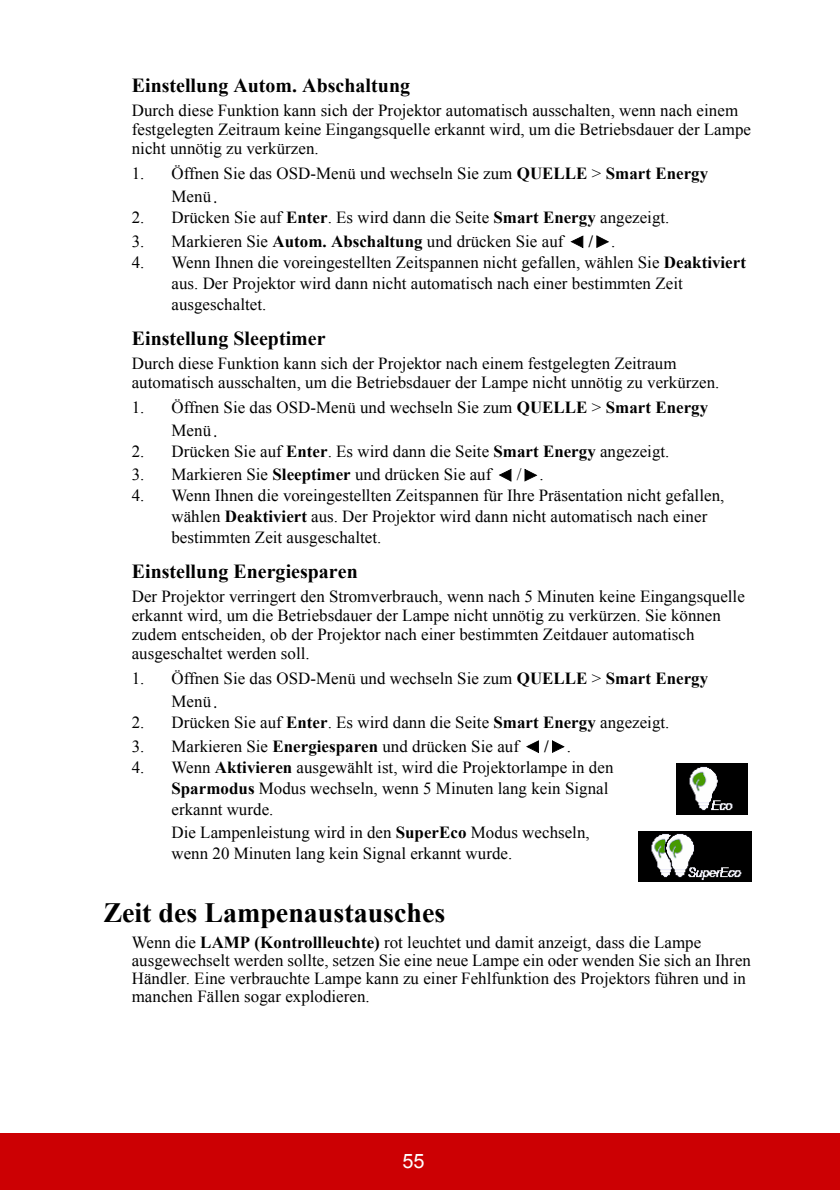
<style>
.page{position:relative;width:840px;height:1190px;background:#fff}
.page>*{position:absolute;margin:0;border:0;box-sizing:border-box;transform-origin:0 0}
.t1{font:700 28px "Times New Roman";color:#000}
.t2{font:700 20px "Times New Roman";letter-spacing:.005em;color:#000}
.t3{font:20px "Arial";color:#fff}
.t4{font:17px/21px "Times New Roman";letter-spacing:.005em;color:#000}
.t5{font:700 17px "Times New Roman";color:#000}
.s1{font-weight:700}
.s2{font-family:"Ming Li U"}
.s3{font-weight:400}
</style>
<div class="page">
<div style="left:0;top:1133px;width:839px;height:57px;background:#cc0003"></div>
<svg style="left:570px;top:235px;width:13px;height:13px"></svg>
<svg style="left:596px;top:235px;width:13px;height:13px"></svg>
<svg style="left:499px;top:469px;width:12px;height:13px"></svg>
<svg style="left:525px;top:469px;width:12px;height:13px"></svg>
<svg style="left:526px;top:740px;width:13px;height:13px"></svg>
<svg style="left:552px;top:740px;width:13px;height:13px"></svg>
<img style="left:677px;top:763px;width:71px;height:51px">
<img style="left:638px;top:832px;width:113px;height:49px">
<p class="t2" style="left:132px;top:74px;width:280px">Einstellung Autom. Abschaltung</p>
<p class="t4" style="left:132px;top:101px;width:621px;line-height:19px">Durch diese Funktion kann sich der Projektor automatisch ausschalten, wenn nach einem festgelegten Zeitraum keine Eingangsquelle erkannt wird, um die Betriebsdauer der Lampe nicht unnötig zu verkürzen.</p>
<p class="t4" style="left:171px;top:162px;width:538px;line-height:23.2px;text-indent:-40px">1. Öffnen Sie das OSD-Menü und wechseln Sie zum <span class="s1">QUELLE</span> &gt; <span class="s1">Smart Energy<br></span>Menü<span class="s2">.</span></p>
<p class="t4" style="left:132px;top:207px;width:539px">2. Drücken Sie auf <span class="s1">Enter</span>. Es wird dann die Seite <span class="s1">Smart Energy</span> angezeigt.</p>
<p class="t4" style="left:132px;top:230px;width:433px">3. Markieren Sie <span class="s1">Autom. Abschaltung</span> und drücken Sie auf</p>
<p class="t5" style="left:588px;top:232px;width:29px">/ <span class="s3">.</span></p>
<p class="t4" style="left:171px;top:251px;width:576px;text-indent:-40px">4. Wenn Ihnen die voreingestellten Zeitspannen nicht gefallen, wählen Sie <span class="s1">Deaktiviert </span>aus. Der Projektor wird dann nicht automatisch nach einer bestimmten Zeit ausgeschaltet.</p>
<p class="t2" style="left:132px;top:327px;width:195px">Einstellung Sleeptimer</p>
<p class="t4" style="left:132px;top:353px;width:589px;line-height:19px">Durch diese Funktion kann sich der Projektor nach einem festgelegten Zeitraum automatisch ausschalten, um die Betriebsdauer der Lampe nicht unnötig zu verkürzen.</p>
<p class="t4" style="left:171px;top:395px;width:538px;line-height:23.2px;text-indent:-40px">1. Öffnen Sie das OSD-Menü und wechseln Sie zum <span class="s1">QUELLE</span> &gt; <span class="s1">Smart Energy<br></span>Menü<span class="s2">.</span></p>
<p class="t4" style="left:132px;top:441px;width:539px">2. Drücken Sie auf <span class="s1">Enter</span>. Es wird dann die Seite <span class="s1">Smart Energy</span> angezeigt.</p>
<p class="t4" style="left:132px;top:464px;width:361px">3. Markieren Sie <span class="s1">Sleeptimer</span> und drücken Sie auf</p>
<p class="t4" style="left:517px;top:464px;width:29px">/ .</p>
<p class="t4" style="left:171px;top:485px;width:554px;text-indent:-40px">4. Wenn Ihnen die voreingestellten Zeitspannen für Ihre Präsentation nicht gefallen, wählen <span class="s1">Deaktiviert</span> aus. Der Projektor wird dann nicht automatisch nach einer bestimmten Zeit ausgeschaltet.</p>
<p class="t2" style="left:132px;top:560px;width:228px">Einstellung Energiesparen</p>
<p class="t4" style="left:132px;top:587px;width:615px;line-height:19px">Der Projektor verringert den Stromverbrauch, wenn nach 5 Minuten keine Eingangsquelle erkannt wird, um die Betriebsdauer der Lampe nicht unnötig zu verkürzen. Sie können zudem entscheiden, ob der Projektor nach einer bestimmten Zeitdauer automatisch ausgeschaltet werden soll.</p>
<p class="t4" style="left:171px;top:667px;width:538px;line-height:23.2px;text-indent:-40px">1. Öffnen Sie das OSD-Menü und wechseln Sie zum <span class="s1">QUELLE</span> &gt; <span class="s1">Smart Energy<br></span>Menü<span class="s2">.</span></p>
<p class="t4" style="left:132px;top:712px;width:539px">2. Drücken Sie auf <span class="s1">Enter</span>. Es wird dann die Seite <span class="s1">Smart Energy</span> angezeigt.</p>
<p class="t4" style="left:132px;top:735px;width:389px">3. Markieren Sie <span class="s1">Energiesparen</span> und drücken Sie auf</p>
<p class="t5" style="left:544px;top:736px;width:29px">/ <span class="s3">.</span></p>
<p class="t4" style="left:171px;top:756px;width:444px;text-indent:-40px">4. Wenn <span class="s1">Aktivieren</span> ausgewählt ist, wird die Projektorlampe in den<br><span class="s1">Sparmodus</span> Modus wechseln, wenn 5 Minuten lang kein Signal erkannt wurde.</p>
<p class="t4" style="left:171px;top:821px;width:420px">Die Lampenleistung wird in den <span class="s1">SuperEco</span> Modus wechseln, wenn 20 Minuten lang kein Signal erkannt wurde.</p>
<h1 class="t1" style="left:103px;top:897px;width:344px">Zeit des Lampenaustausches</h1>
<p class="t4" style="left:132px;top:934px;width:621px;line-height:18px">Wenn die <span class="s1">LAMP (Kontrollleuchte)</span> rot leuchtet und damit anzeigt, dass die Lampe ausgewechselt werden sollte, setzen Sie eine neue Lampe ein oder wenden Sie sich an Ihren Händler. Eine verbrauchte Lampe kann zu einer Fehlfunktion des Projektors führen und in manchen Fällen sogar explodieren.</p>
<p class="t3" style="left:402px;top:1150px;width:24px">55</p>
</div>
